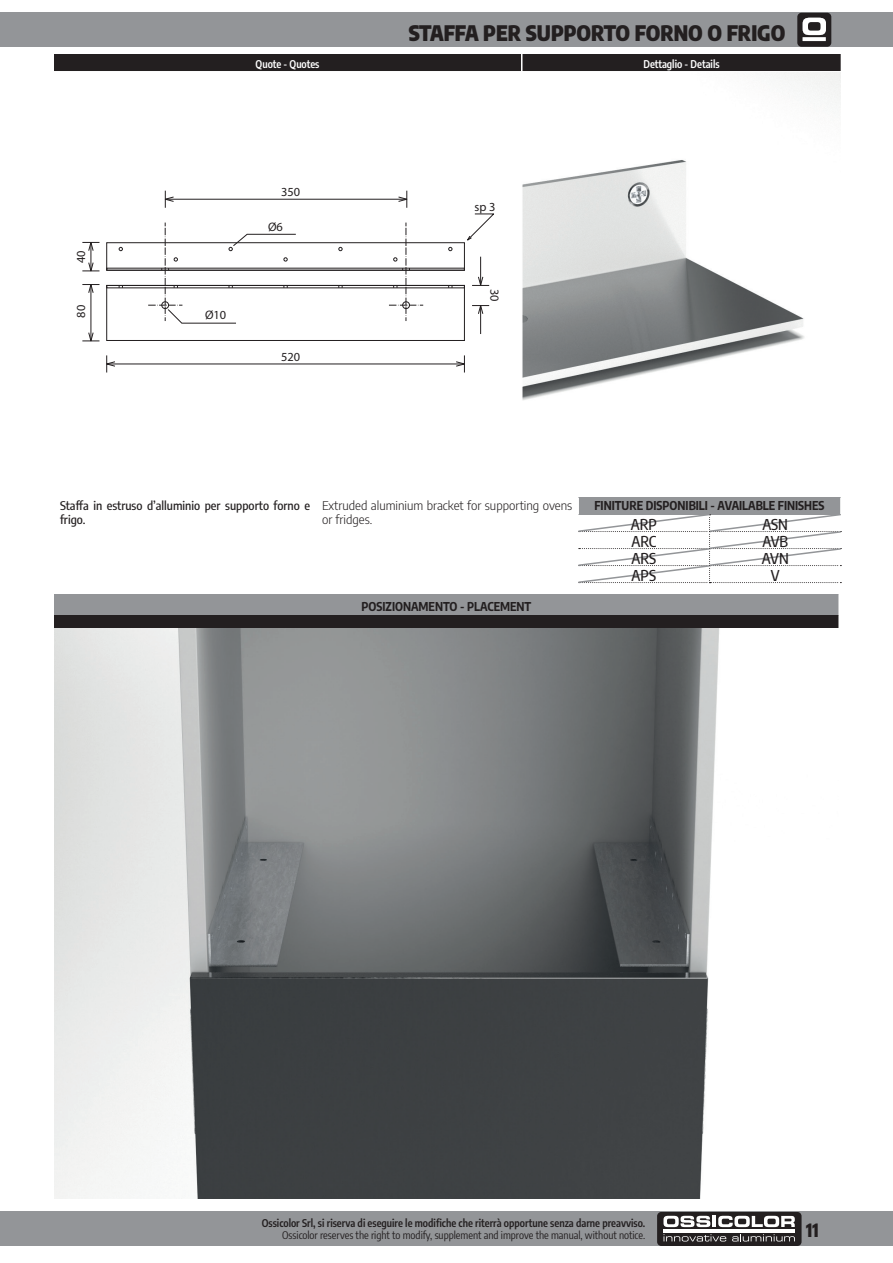
<style>
.page{position:relative;width:893px;height:1263px;background:#fff}
.page>*{position:absolute;margin:0;border:0;box-sizing:border-box;transform-origin:0 0}
.t1{font:900 21px "Encode Sans Condensed";color:#231f20}
.t2{font:800 18px "Encode Sans Condensed";color:#231f20}
.t3{font:500 15px "Encode Sans Condensed";color:#231f20}
.t4{font:12.3px "Myriad Pro";color:#231f20}
.t5{font:700 12px "Encode Sans Condensed";color:#231f20}
.t6{font:300 semi-condensed 12px/14.4px "Encode Sans";color:#231f20;scale:1.04 1}
.t7{font:500 12px/14.4px "Encode Sans Condensed";color:#231f20;scale:1.04 1}
.t8{font:600 10.5px "Encode Sans Condensed";color:#231f20}
.t9{font:10.5px "Encode Sans Condensed";color:#231f20}
.t10{font:600 10.5px "Encode Sans Condensed";color:#fff}
</style>
<div class="page">
<div style="left:0;top:13px;width:893px;height:34px;background:#939598"></div>
<div style="left:0;top:1212px;width:893px;height:34px;background:#939598"></div>
<svg style="left:797px;top:13px;width:34px;height:34px"></svg>
<svg style="left:657px;top:1212px;width:144px;height:34px;background:#353132"></svg>
<hr style="left:663px;top:1229px;width:132px;height:3px;background:#fff">
<svg style="left:663px;top:1216px;width:132px;height:11px"></svg>
<svg style="left:664px;top:1234px;width:62px;height:7px"></svg>
<svg style="left:732px;top:1234px;width:63px;height:7px"></svg>
<img style="left:522px;top:72px;width:319px;height:328px">
<img style="left:54px;top:628px;width:666px;height:570px">
<div style="left:54px;top:54px;width:787px;height:17px;background:#231f20"></div>
<hr style="left:107px;top:364px;width:357px;height:1px;background:#231f20">
<svg style="left:106px;top:355px;width:10px;height:17px"></svg>
<svg style="left:455px;top:355px;width:10px;height:17px"></svg>
<hr style="left:165px;top:199px;width:242px;height:1px;background:#231f20">
<svg style="left:164px;top:191px;width:10px;height:17px"></svg>
<svg style="left:398px;top:191px;width:10px;height:17px"></svg>
<hr style="left:91px;top:284px;width:1px;height:57px;background:#231f20">
<svg style="left:82px;top:284px;width:17px;height:9px"></svg>
<svg style="left:82px;top:332px;width:17px;height:10px"></svg>
<svg style="left:82px;top:241px;width:17px;height:31px"></svg>
<svg style="left:472px;top:257px;width:17px;height:29px"></svg>
<svg style="left:472px;top:305px;width:17px;height:29px"></svg>
<div style="left:106px;top:242px;width:359px;height:28px;border:1px solid #231f20"></div>
<svg style="left:119px;top:247px;width:4px;height:4px"></svg>
<svg style="left:448px;top:247px;width:4px;height:4px"></svg>
<div style="left:106px;top:285px;width:359px;height:56px;border:1px solid #231f20"></div>
<div style="left:106px;top:285px;width:359px;height:3px;border:1px solid #231f20"></div>
<svg style="left:119px;top:285px;width:4px;height:3px"></svg>
<svg style="left:339px;top:285px;width:4px;height:3px"></svg>
<svg style="left:448px;top:285px;width:5px;height:3px"></svg>
<svg style="left:389px;top:223px;width:34px;height:98px"></svg>
<svg style="left:148px;top:223px;width:148px;height:101px"></svg>
<svg style="left:467px;top:213px;width:27px;height:28px"></svg>
<svg style="left:578px;top:497px;width:263px;height:86px"></svg>
<div style="left:54px;top:594px;width:785px;height:21px;background:#939598"></div>
<div style="left:54px;top:615px;width:785px;height:13px;background:#231f20"></div>
<p class="t1" style="left:409px;top:16px;width:378px">STAFFA PER SUPPORTO FORNO O FRIGO</p>
<p class="t10" style="left:256px;top:56px;width:65px">Quote - Quotes</p>
<p class="t10" style="left:644px;top:56px;width:77px">Dettaglio - Details</p>
<p class="t4" style="left:73px;top:263px;width:14px;rotate:-90deg">40</p>
<p class="t4" style="left:73px;top:318px;width:14px;rotate:-90deg">80</p>
<p class="t4" style="left:205px;top:308px;width:23px">Ø10</p>
<p class="t4" style="left:281px;top:185px;width:21px">350</p>
<p class="t4" style="left:268px;top:219px;width:16px">Ø6</p>
<p class="t4" style="left:281px;top:349px;width:21px">520</p>
<p class="t4" style="left:474px;top:200px;width:22px">sp 3</p>
<p class="t4" style="left:502px;top:289px;width:14px;rotate:90deg">30</p>
<p class="t7" style="left:60px;top:498px;width:242px">Staffa in estruso d’alluminio per supporto forno e frigo.</p>
<p class="t6" style="left:322px;top:498px;width:242px">Extruded aluminium bracket for supporting ovens or fridges.</p>
<p class="t5" style="left:594px;top:496px;width:232px">FINITURE DISPONIBILI - AVAILABLE FINISHES</p>
<p class="t3" style="left:631px;top:514px;width:28px">ARP</p>
<p class="t3" style="left:762px;top:514px;width:27px">ASN</p>
<p class="t3" style="left:631px;top:531px;width:26px">ARC</p>
<p class="t3" style="left:762px;top:531px;width:27px">AVB</p>
<p class="t3" style="left:631px;top:548px;width:26px">ARS</p>
<p class="t3" style="left:762px;top:548px;width:29px">AVN</p>
<p class="t3" style="left:632px;top:565px;width:26px">APS</p>
<p class="t3" style="left:771px;top:565px;width:10px">V</p>
<p class="t5" style="left:362px;top:597px;width:171px">POSIZIONAMENTO - PLACEMENT</p>
<p class="t8" style="left:262px;top:1215px;width:385px">Ossicolor Srl, si riserva di eseguire le modifiche che riterrà opportune senza darne preavviso.</p>
<p class="t9" style="left:282px;top:1227px;width:365px">Ossicolor reserves the right to modify, supplement and improve the manual, without notice.</p>
<h2 class="t2" style="left:806px;top:1216px;width:14px">11</h2>
</div>
